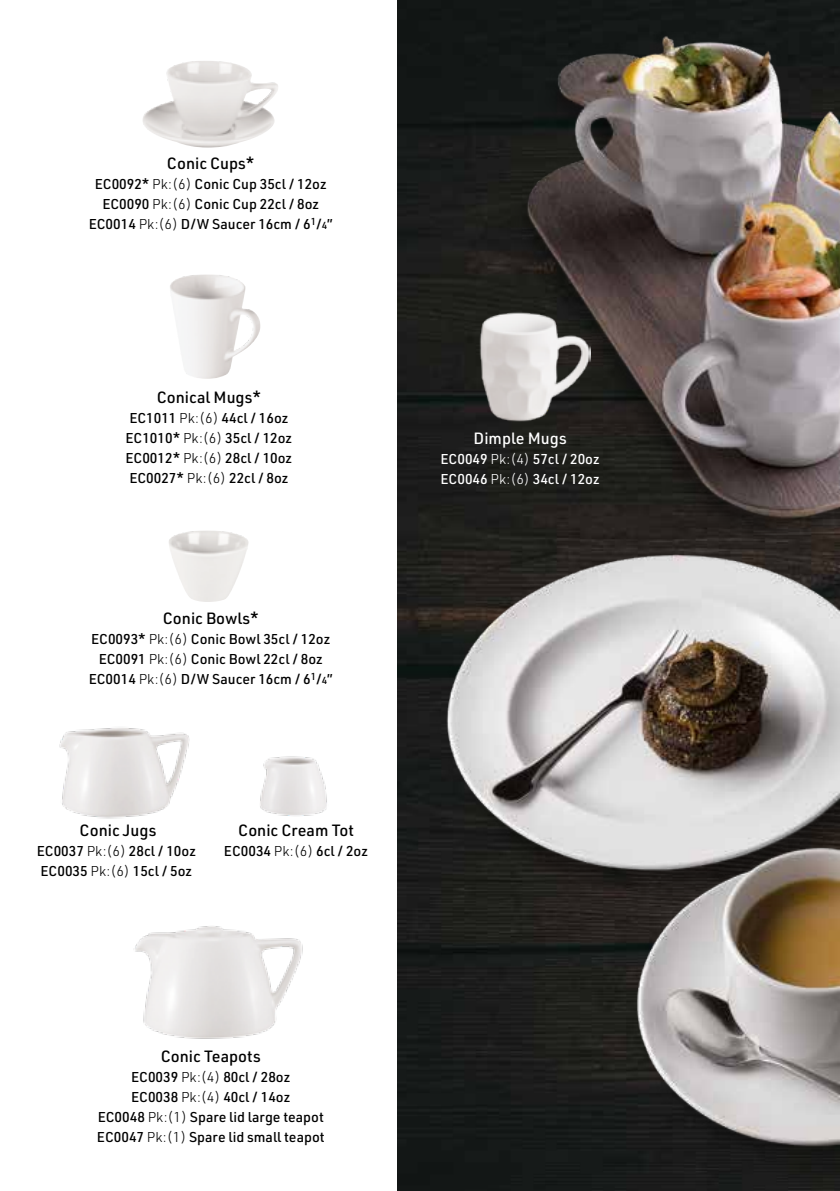
<style>
.page{position:relative;width:840px;height:1191px;background:#fff}
.page>*{position:absolute;margin:0;border:0;box-sizing:border-box;transform-origin:0 0}
.t1{font:500 16px "URWDIN";color:#000}
.t2{font:500 16px "URWDIN";color:#fff}
.t3{font:500 14px/20px "URWDIN";color:#000;text-align:center}
.t4{font:500 14px/20px "URWDIN";color:#fff}
.s1{font-weight:300}
.s2{font-size:10px}
</style>
<div class="page">
<img style="left:397px;top:0;width:50px;height:483px">
<img style="left:143px;top:61px;width:135px;height:87px">
<img style="left:59px;top:728px;width:131px;height:91px">
<img style="left:260px;top:756px;width:63px;height:60px">
<img style="left:135px;top:926px;width:168px;height:113px">
<img style="left:170px;top:274px;width:90px;height:105px">
<img style="left:169px;top:530px;width:79px;height:72px">
<img style="left:323px;top:483px;width:516px;height:708px">
<img style="left:447px;top:0;width:392px;height:565px">
<img style="left:478px;top:310px;width:111px;height:112px">
<p class="t1" style="left:167px;top:153px;width:89px">Conic Cups*</p>
<p class="t3" style="left:89px;top:174px;width:245px">EC0092* <span class="s1">Pk:(6)</span> Conic Cup 35cl / 12oz<br>EC0090 <span class="s1">Pk:(6)</span> Conic Cup 22cl / 8oz<br>EC0014 <span class="s1">Pk:(6)</span> D/W Saucer 16cm / 6<sup>1</sup>/<span class="s2">4</span>”</p>
<p class="t1" style="left:157px;top:386px;width:106px">Conical Mugs*</p>
<p class="t3" style="left:125px;top:407px;width:168px;text-align:left">EC1011 <span class="s1">Pk:(6)</span> 44cl / 16oz<br>EC1010* <span class="s1">Pk:(6)</span> 35cl / 12oz<br>EC0012* <span class="s1">Pk:(6)</span> 28cl / 10oz<br>EC0027* <span class="s1">Pk:(6)</span> 22cl / 8oz</p>
<p class="t1" style="left:163px;top:608px;width:97px">Conic Bowls*</p>
<p class="t3" style="left:89px;top:629px;width:245px">EC0093* <span class="s1">Pk:(6)</span> Conic Bowl 35cl / 12oz<br>EC0091 <span class="s1">Pk:(6)</span> Conic Bowl 22cl / 8oz<br>EC0014 <span class="s1">Pk:(6)</span> D/W Saucer 16cm / 6<sup>1</sup>/<span class="s2">4</span>”</p>
<p class="t1" style="left:80px;top:819px;width:78px">Conic Jugs</p>
<p class="t3" style="left:37px;top:840px;width:161px;text-align:left">EC0037 <span class="s1">Pk:(6)</span> 28cl / 10oz<br>EC0035 <span class="s1">Pk:(6)</span> 15cl / 5oz</p>
<p class="t1" style="left:238px;top:819px;width:117px">Conic Cream Tot</p>
<p class="t3" style="left:224px;top:840px;width:145px">EC0034 <span class="s1">Pk:(6)</span> 6cl / 2oz</p>
<p class="t1" style="left:161px;top:1045px;width:101px">Conic Teapots</p>
<p class="t3" style="left:97px;top:1066px;width:229px">EC0039 <span class="s1">Pk:(4)</span> 80cl / 28oz<br>EC0038 <span class="s1">Pk:(4)</span> 40cl / 14oz<br>EC0048 <span class="s1">Pk:(1)</span> Spare lid large teapot<br>EC0047 <span class="s1">Pk:(1)</span> Spare lid small teapot</p>
<p class="t2" style="left:473px;top:428px;width:95px">Dimple Mugs</p>
<p class="t4" style="left:440px;top:449px;width:161px">EC0049 <span class="s1">Pk:(4)</span> 57cl / 20oz<br>EC0046 <span class="s1">Pk:(6)</span> 34cl / 12oz</p>
</div>
